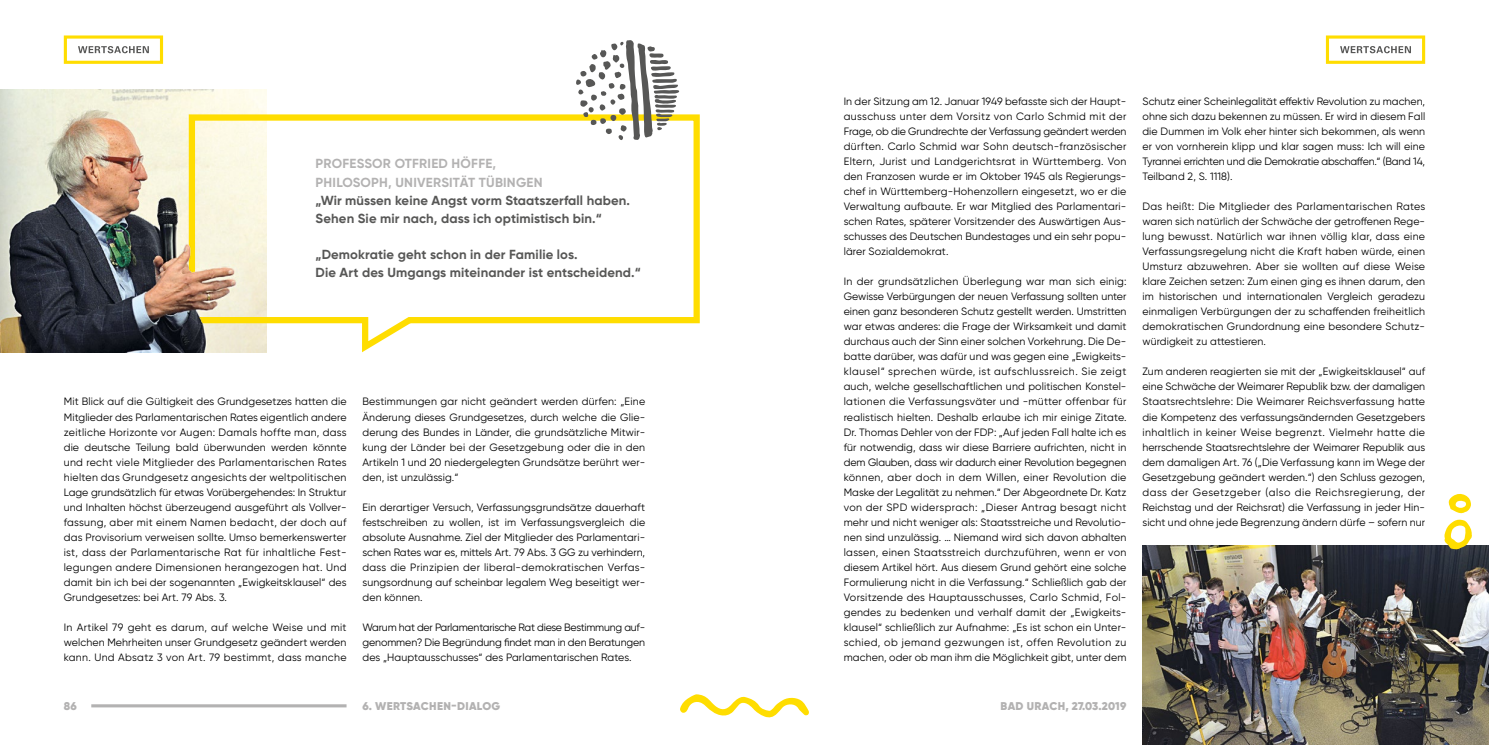
<style>
.page{position:relative;width:1489px;height:745px;background:#fff}
.page>*{position:absolute;margin:0;border:0;box-sizing:border-box;transform-origin:0 0}
.t1{font:700 13.12px/18.1px "Gilroy";letter-spacing:.01em;color:#575756}
.t2{font:700 13.12px/18.1px "Gilroy";letter-spacing:.02em;color:#b3b2b2}
.t3{font:900 11.25px "Gilroy";letter-spacing:.025em;color:#b3b2b2}
.t4{font:10.62px/15px "Gilroy";letter-spacing:.01em;color:#000;text-align:justify}
.t5{font:10.62px/15px "Gilroy";letter-spacing:-.01em;color:#000}
</style>
<div class="page">
<img style="left:1142px;top:545px;width:346px;height:199px">
<img style="left:0;top:89px;width:267px;height:263px">
<svg style="left:186px;top:111px;width:514px;height:242px"></svg>
<svg style="left:576px;top:40px;width:103px;height:101px"></svg>
<svg style="left:680px;top:694px;width:129px;height:24px"></svg>
<svg style="left:1443px;top:519px;width:29px;height:30px"></svg>
<svg style="left:1448px;top:493px;width:22px;height:20px"></svg>
<svg style="left:91px;top:704px;width:255px;height:3px"></svg>
<div style="left:64px;top:35px;width:99px;height:29px;border:3px solid #fd0"></div>
<svg style="left:78px;top:46px;width:71px;height:7px"></svg>
<div style="left:1325px;top:35px;width:99px;height:29px;border:3px solid #fd0"></div>
<svg style="left:1340px;top:46px;width:70px;height:7px"></svg>
<p class="t2" style="left:315px;top:154px;width:229px">PROFESSOR OTFRIED HÖFFE,<br>PHILOSOPH, UNIVERSITÄT TÜBINGEN</p>
<p class="t1" style="left:315px;top:191px;width:316px">„Wir müssen keine Angst vorm Staatszerfall haben.<br>Sehen Sie mir nach, dass ich optimistisch bin.“</p>
<p class="t1" style="left:315px;top:245px;width:327px">„Demokratie geht schon in der Familie los.<br>Die Art des Umgangs miteinander ist entscheidend.“</p>
<p class="t4" style="left:64px;top:394px;width:284px;text-align:left">Mit Blick auf die Gültigkeit des Grundgesetzes hatten die Mitglieder des Parlamentarischen Rates eigentlich andere zeitliche Horizonte vor Augen: Damals hoffte man, dass die deutsche Teilung bald überwunden werden könnte und recht viele Mitglieder des Parlamentarischen Rates hielten das Grundgesetz angesichts der weltpolitischen Lage grundsätzlich für etwas Vorübergehendes: In Struktur und Inhalten höchst überzeugend ausgeführt als Vollver&shy;fassung, aber mit einem Namen bedacht, der doch auf das Provisorium verweisen sollte. Umso bemerkenswerter ist, dass der Parlamentarische Rat für inhaltliche Fest&shy;legungen andere Dimensionen herangezogen hat. Und damit bin ich bei der sogenannten „Ewigkeitsklausel“ des Grundgesetzes: bei Art. 79 Abs. 3.</p>
<p class="t4" style="left:64px;top:619px;width:284px">In Artikel 79 geht es darum, auf welche Weise und mit welchen Mehrheiten unser Grundgesetz geändert werden kann. Und Absatz 3 von Art. 79 bestimmt, dass manche</p>
<p class="t4" style="left:362px;top:394px;width:284px">Bestimmungen gar nicht geändert werden dürfen: „Eine Änderung dieses Grundgesetzes, durch welche die Glie&shy;derung des Bundes in Länder, die grundsätzliche Mitwir&shy;kung der Länder bei der Gesetzgebung oder die in den Artikeln 1 und 20 niedergelegten Grundsätze berührt wer&shy;den, ist unzulässig.“</p>
<p class="t4" style="left:362px;top:499px;width:284px">Ein derartiger Versuch, Verfassungsgrundsätze dauerhaft festschreiben zu wollen, ist im Verfassungsvergleich die absolute Ausnahme. Ziel der Mitglieder des Parlamentari&shy;schen Rates war es, mittels Art. 79 Abs. 3 GG zu verhindern, dass die Prinzipien der liberal-demokratischen Verfas&shy;sungsordnung auf scheinbar legalem Weg beseitigt wer&shy;den können.</p>
<p class="t5" style="left:362px;top:619px;width:284px">Warum hat der Parlamentarische Rat diese Bestimmung auf&shy;genommen? Die Begründung findet man in den Beratungen des „Hauptausschusses“ des Parlamentarischen Rates.</p>
<p class="t4" style="left:843px;top:94px;width:284px">In der Sitzung am 12. Januar 1949 befasste sich der Haupt&shy;ausschuss unter dem Vorsitz von Carlo Schmid mit der Frage, ob die Grundrechte der Verfassung geändert werden dürften. Carlo Schmid war Sohn deutsch-französischer Eltern, Jurist und Landgerichtsrat in Württemberg. Von den Franzosen wurde er im Oktober 1945 als Regierungs&shy;chef in Württemberg-Hohenzollern eingesetzt, wo er die Verwaltung aufbaute. Er war Mitglied des Parlamentari&shy;schen Rates, späterer Vorsitzender des Auswärtigen Aus&shy;schusses des Deutschen Bundestages und ein sehr popu&shy;lärer Sozialdemokrat.</p>
<p class="t4" style="left:843px;top:274px;width:284px">In der grundsätzlichen Überlegung war man sich einig:<br>Gewisse Verbürgungen der neuen Verfassung sollten unter einen ganz besonderen Schutz gestellt werden. Umstritten war etwas anderes: die Frage der Wirksamkeit und damit durchaus auch der Sinn einer solchen Vorkehrung. Die De&shy;batte darüber, was dafür und was gegen eine „Ewigkeits&shy;klausel“ sprechen würde, ist aufschlussreich. Sie zeigt auch, welche gesellschaftlichen und politischen Konstel&shy;lationen die Verfassungsväter und -mütter offenbar für realistisch hielten. Deshalb erlaube ich mir einige Zitate.<br>Dr. Thomas Dehler von der FDP: „Auf jeden Fall halte ich es für notwendig, dass wir diese Barriere aufrichten, nicht in dem Glauben, dass wir dadurch einer Revolution begegnen können, aber doch in dem Willen, einer Revolution die Maske der Legalität zu nehmen.“ Der Abgeordnete Dr. Katz von der SPD widersprach: „Dieser Antrag besagt nicht mehr und nicht weniger als: Staatsstreiche und Revolutio&shy;nen sind unzulässig. … Niemand wird sich davon abhalten lassen, einen Staatsstreich durchzuführen, wenn er von diesem Artikel hört. Aus diesem Grund gehört eine solche Formulierung nicht in die Verfassung.“ Schließlich gab der Vorsitzende des Hauptausschusses, Carlo Schmid, Fol&shy;gendes zu bedenken und verhalf damit der „Ewigkeits&shy;klausel“ schließlich zur Aufnahme: „Es ist schon ein Unter&shy;schied, ob jemand gezwungen ist, offen Revolution zu machen, oder ob man ihm die Möglichkeit gibt, unter dem</p>
<p class="t3" style="left:64px;top:698px;width:15px">86</p>
<p class="t3" style="left:362px;top:698px;width:139px">6. WERTSACHEN-DIALOG</p>
<p class="t3" style="left:1000px;top:698px;width:127px">BAD URACH, 27.03.2019</p>
<p class="t4" style="left:1142px;top:94px;width:284px">Schutz einer Scheinlegalität effektiv Revolution zu machen, ohne sich dazu bekennen zu müssen. Er wird in diesem Fall die Dummen im Volk eher hinter sich bekommen, als wenn er von vornherein klipp und klar sagen muss: Ich will eine Tyrannei errichten und die Demokratie abschaffen.“ (Band 14, Teilband 2, S. 1118).</p>
<p class="t4" style="left:1142px;top:199px;width:284px">Das heißt: Die Mitglieder des Parlamentarischen Rates waren sich natürlich der Schwäche der getroffenen Rege&shy;lung bewusst. Natürlich war ihnen völlig klar, dass eine Verfassungsregelung nicht die Kraft haben würde, einen Umsturz abzuwehren. Aber sie wollten auf diese Weise klare Zeichen setzen: Zum einen ging es ihnen darum, den im historischen und internationalen Vergleich geradezu einmaligen Verbürgungen der zu schaffenden freiheitlich demokratischen Grundordnung eine besondere Schutz&shy;würdigkeit zu attestieren.</p>
<p class="t4" style="left:1142px;top:364px;width:284px">Zum anderen reagierten sie mit der „Ewigkeitsklausel“ auf eine Schwäche der Weimarer Republik bzw. der damaligen Staatsrechtslehre: Die Weimarer Reichsverfassung hatte die Kompetenz des verfassungsändernden Gesetzgebers inhaltlich in keiner Weise begrenzt. Vielmehr hatte die herrschende Staatsrechtslehre der Weimarer Republik aus dem damaligen Art. 76 („Die Verfassung kann im Wege der Gesetzgebung geändert werden.“) den Schluss gezogen, dass der Gesetzgeber (also die Reichsregierung, der Reichstag und der Reichsrat) die Verfassung in jeder Hin&shy;sicht und ohne jede Begrenzung ändern dürfe – sofern nur</p>
</div>
